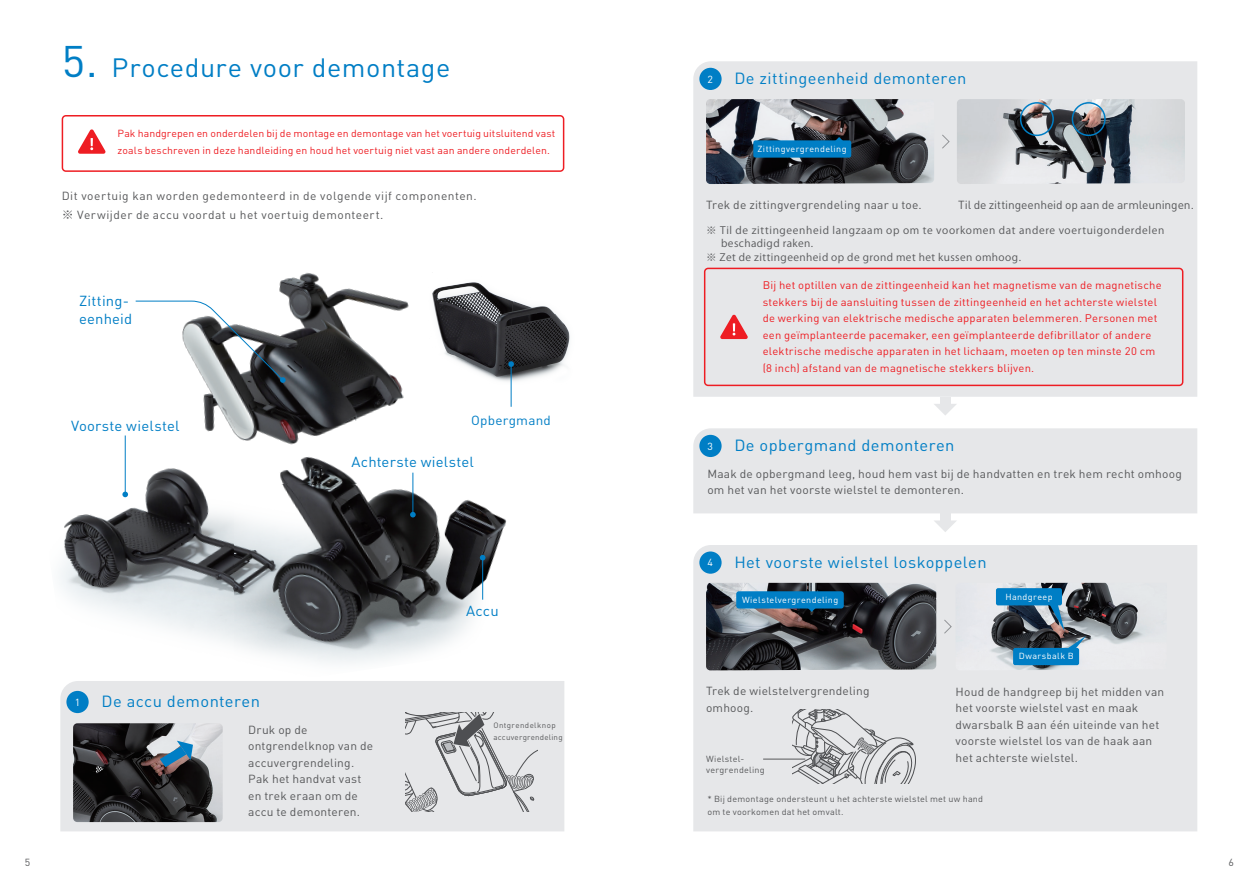
<style>
.page{position:relative;width:1259px;height:893px;background:#fff}
.page>*{position:absolute;margin:0;border:0;box-sizing:border-box;transform-origin:0 0}
.t1{font:26.25px "DIN Pro";letter-spacing:.02em;color:#007ec5}
.t2{font:16.05px "DIN Pro";letter-spacing:.025em;color:#007ec5}
.t3{font:14.4px/18.5px "DIN Pro";letter-spacing:.01em;color:#007ec5}
.t4{font:13.05px "DIN Pro";letter-spacing:.02em;color:#007ec5}
.t5{font:11.7px/16.5px "DIN Pro";letter-spacing:.015em;color:#57585a}
.t6{font:11.7px/19.8px "DIN Pro";letter-spacing:.04em;color:#57585a}
.t7{font:11.7px "DIN Pro";letter-spacing:-.01em;color:#57585a}
.t8{font:10.95px/16.5px "DIN Pro";letter-spacing:.02em;color:#ee1d23}
.t9{font:10.2px/16.5px "DIN Pro";letter-spacing:.01em;color:#ee1d23}
.t10{font:10.2px "Koz Go Pr 6 N";letter-spacing:.055em;color:#57585a}
.t11{font:10.2px "DIN Pro";color:#fff}
.t12{font:10.2px "DIN Pro";color:#57585a}
.t13{font:8.7px/10.5px "DIN Pro";letter-spacing:.025em;color:#57585a}
.t14{font:8.7px "DIN Pro";letter-spacing:.045em;color:#fff}
.t15{font:7.65px/12px "DIN Pro";letter-spacing:.04em;color:#57585a}
.s1{font-size:43.65px}
.s2{font-family:"Koz Go Pr 6 N"}
</style>
<div class="page">
<div style="left:693px;top:61px;width:504px;height:336px;background:#e6e7e9"></div>
<img style="left:60px;top:272px;width:451px;height:391px">
<svg style="left:62px;top:115px;width:502px;height:57px"></svg>
<img style="left:428px;top:272px;width:142px;height:112px">
<div style="left:60px;top:681px;width:504px;height:150px;background:#e6e7e9"></div>
<img style="left:73px;top:723px;width:150px;height:99px">
<div style="left:66px;top:691px;width:23px;height:22px;background:#007ec5;border-radius:50%"></div>
<svg style="left:934px;top:520px;width:23px;height:12px"></svg>
<div style="left:940px;top:513px;width:10px;height:10px;background:#e6e7e9"></div>
<div style="left:693px;top:428px;width:504px;height:85px;background:#e6e7e9"></div>
<div style="left:699px;top:435px;width:22px;height:22px;background:#007ec5;border-radius:50%"></div>
<div style="left:693px;top:545px;width:504px;height:286px;background:#e6e7e9"></div>
<div style="left:699px;top:551px;width:22px;height:23px;background:#007ec5;border-radius:50%"></div>
<img style="left:706px;top:583px;width:230px;height:87px">
<svg style="left:943px;top:619px;width:9px;height:15px"></svg>
<svg style="left:941px;top:134px;width:9px;height:15px"></svg>
<svg style="left:934px;top:404px;width:23px;height:11px"></svg>
<div style="left:940px;top:397px;width:10px;height:10px;background:#e6e7e9"></div>
<div style="left:699px;top:68px;width:22px;height:22px;background:#007ec5;border-radius:50%"></div>
<img style="left:706px;top:99px;width:228px;height:85px">
<img style="left:957px;top:99px;width:228px;height:85px">
<hr style="left:511px;top:364px;width:1px;height:43px;background:#007ec5">
<svg style="left:508px;top:361px;width:6px;height:6px"></svg>
<hr style="left:125px;top:435px;width:1px;height:60px;background:#007ec5">
<svg style="left:122px;top:492px;width:6px;height:5px"></svg>
<svg style="left:135px;top:300px;width:151px;height:83px"></svg>
<hr style="left:412px;top:473px;width:1px;height:42px;background:#007ec5">
<svg style="left:410px;top:512px;width:6px;height:5px"></svg>
<hr style="left:482px;top:557px;width:1px;height:43px;background:#007ec5">
<svg style="left:480px;top:555px;width:5px;height:5px"></svg>
<svg style="left:160px;top:741px;width:33px;height:26px"></svg>
<div style="left:736px;top:591px;width:108px;height:17px;background:#007ec5;border-radius:3px"></div>
<svg style="left:807px;top:608px;width:9px;height:4px"></svg>
<div style="left:753px;top:140px;width:98px;height:18px;background:#007ec5;border-radius:2px"></div>
<svg style="left:835px;top:137px;width:8px;height:4px"></svg>
<div style="left:1071px;top:102px;width:34px;height:34px;border:2px solid #007ec5;border-radius:50%"></div>
<div style="left:1020px;top:102px;width:34px;height:34px;border:2px solid #007ec5;border-radius:50%"></div>
<img style="left:955px;top:583px;width:211px;height:87px">
<div style="left:1013px;top:648px;width:66px;height:17px;background:#007ec5;border-radius:2px"></div>
<div style="left:996px;top:588px;width:66px;height:17px;background:#007ec5;border-radius:2px"></div>
<svg style="left:1049px;top:600px;width:37px;height:53px;background:#576e7d"></svg>
<div style="left:704px;top:268px;width:479px;height:118px;background:#e6e7e9"></div>
<hr style="left:763px;top:759px;width:42px;height:1px;background:#57585a">
<svg style="left:792px;top:709px;width:124px;height:75px;background:#c7c8ca"></svg>
<svg style="left:406px;top:712px;width:142px;height:99px;background:#cecfd1"></svg>
<h1 class="t1" style="left:62px;top:48px;width:390px"><span class="s1">5.</span> Procedure voor demontage</h1>
<p class="t9" style="left:118px;top:124px;width:439px">Pak handgrepen en onderdelen bij de montage en demontage van het voertuig uitsluitend vast zoals beschreven in deze handleiding en houd het voertuig niet vast aan andere onderdelen.</p>
<p class="t6" style="left:62px;top:185px;width:417px">Dit voertuig kan worden gedemonteerd in de volgende vijf componenten. <span class="s2">※</span> Verwijder de accu voordat u het voertuig demonteert.</p>
<p class="t3" style="left:79px;top:290px;width:55px">Zitting&shy;eenheid</p>
<p class="t3" style="left:71px;top:416px;width:110px">Voorste wielstel</p>
<p class="t11" style="left:75px;top:694px;width:7px">1</p>
<h2 class="t2" style="left:101px;top:689px;width:160px">De accu demonteren</h2>
<p class="t4" style="left:471px;top:411px;width:81px">Opbergmand</p>
<p class="t3" style="left:351px;top:452px;width:124px">Achterste wielstel</p>
<p class="t3" style="left:466px;top:600px;width:34px">Accu</p>
<p class="t5" style="left:248px;top:720px;width:126px">Druk op de ontgrendelknop van de accuvergrendeling.<br>Pak het handvat vast en trek eraan om de accu te demonteren.</p>
<p class="t15" style="left:493px;top:718px;width:71px">Ontgrendelknop accuvergrendeling</p>
<p class="t11" style="left:707px;top:71px;width:7px">2</p>
<h2 class="t2" style="left:734px;top:66px;width:234px">De zittingeenheid demonteren</h2>
<p class="t14" style="left:757px;top:142px;width:90px">Zittingvergrendeling</p>
<p class="t5" style="left:706px;top:196px;width:217px">Trek de zittingvergrendeling naar u toe.</p>
<p class="t7" style="left:958px;top:196px;width:237px">Til de zittingeenheid op aan de armleuningen.</p>
<p class="t10" style="left:706px;top:224px;width:460px">※ Til de zittingeenheid langzaam op om te voorkomen dat andere voertuigonderdelen</p>
<p class="t10" style="left:721px;top:238px;width:94px">beschadigd raken.</p>
<p class="t10" style="left:706px;top:251px;width:316px">※ Zet de zittingeenheid op de grond met het kussen omhoog.</p>
<p class="t8" style="left:762px;top:276px;width:400px">Bij het optillen van de zittingeenheid kan het magnetisme van de magnetische stekkers bij de aansluiting tussen de zittingeenheid en het achterste wielstel de werking van elektrische medische apparaten belemmeren. Personen met een geïmplanteerde pacemaker, een geïmplanteerde defibrillator of andere elektrische medische apparaten in het lichaam, moeten op ten minste 20 cm (8 inch) afstand van de magnetische stekkers blijven.</p>
<h2 class="t2" style="left:734px;top:433px;width:222px">De opbergmand demonteren</h2>
<p class="t11" style="left:707px;top:438px;width:7px">3</p>
<p class="t5" style="left:707px;top:464px;width:476px">Maak de opbergmand leeg, houd hem vast bij de handvatten en trek hem recht omhoog om het van het voorste wielstel te demonteren.</p>
<p class="t11" style="left:707px;top:555px;width:7px">4</p>
<h2 class="t2" style="left:734px;top:550px;width:254px">Het voorste wielstel loskoppelen</h2>
<p class="t14" style="left:742px;top:593px;width:98px">Wielstelvergrendeling</p>
<p class="t14" style="left:1005px;top:590px;width:49px">Handgreep</p>
<p class="t14" style="left:1018px;top:650px;width:56px">Dwarsbalk B</p>
<p class="t5" style="left:706px;top:682px;width:165px">Trek de wielstelvergrendeling omhoog.</p>
<p class="t5" style="left:955px;top:682px;width:210px">Houd de handgreep bij het midden van het voorste wielstel vast en maak dwarsbalk B aan één uiteinde van het voorste wielstel los van de haak aan het achterste wielstel.</p>
<p class="t13" style="left:706px;top:753px;width:60px">Wielstel&shy;vergrendeling</p>
<p class="t13" style="left:707px;top:791px;width:277px;line-height:13.5px">* Bij demontage ondersteunt u het achterste wielstel met uw hand om te voorkomen dat het omvalt.</p>
<p class="t12" style="left:25px;top:854px;width:7px">5</p>
<p class="t12" style="left:1228px;top:854px;width:7px">6</p>
</div>
